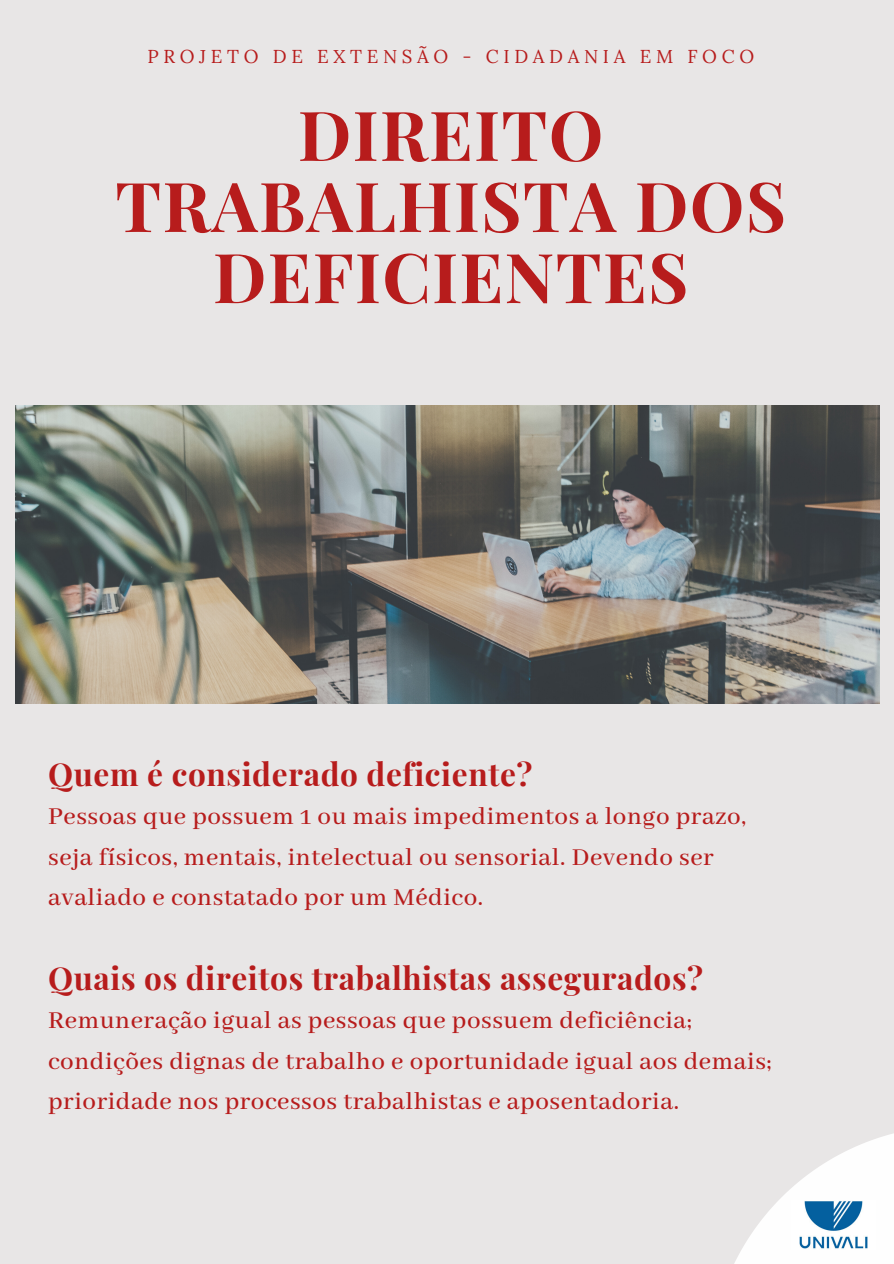
<style>
.page{position:relative;width:894px;height:1264px;background:#fff}
.page>*{position:absolute;margin:0;border:0;box-sizing:border-box;transform-origin:0 0}
.t1{font:700 68.85px/71.1px "Playfair Display";letter-spacing:.02em;color:#b71c1c;text-align:center}
.t2{font:700 31.5px "Playfair Display";letter-spacing:.02em;color:#b71c1c}
.t3{font:500 27px/40.5px "Abhaya Libre";letter-spacing:.02em;color:#b71c1c}
.t4{font:18.6px "Lora";letter-spacing:.25em;color:#b71c1c}
</style>
<div class="page">
<div style="left:0;top:0;width:893px;height:1263px;background:#e8e6e6"></div>
<img style="left:15px;top:406px;width:864px;height:297px">
<svg style="left:735px;top:1134px;width:158px;height:129px"></svg>
<img style="left:791px;top:1200px;width:84px;height:49px">
<p class="t4" style="left:147px;top:44px;width:608px">PROJETO DE EXTENSÃO - CIDADANIA EM FOCO</p>
<h1 class="t1" style="left:115px;top:97px;width:672px">DIREITO<br>TRABALHISTA DOS<br>DEFICIENTES</h1>
<p class="t2" style="left:48px;top:751px;width:486px">Quem é considerado deficiente?</p>
<p class="t3" style="left:48px;top:797px;width:699px">Pessoas que possuem 1 ou mais impedimentos a longo prazo, seja físicos, mentais, intelectual ou sensorial. Devendo ser avaliado e constatado por um Médico.</p>
<p class="t2" style="left:48px;top:955px;width:656px">Quais os direitos trabalhistas assegurados?</p>
<p class="t3" style="left:48px;top:1001px;width:724px">Remuneração igual as pessoas que possuem deficiência; condições dignas de trabalho e oportunidade igual aos demais; prioridade nos processos trabalhistas e aposentadoria.</p>
</div>
